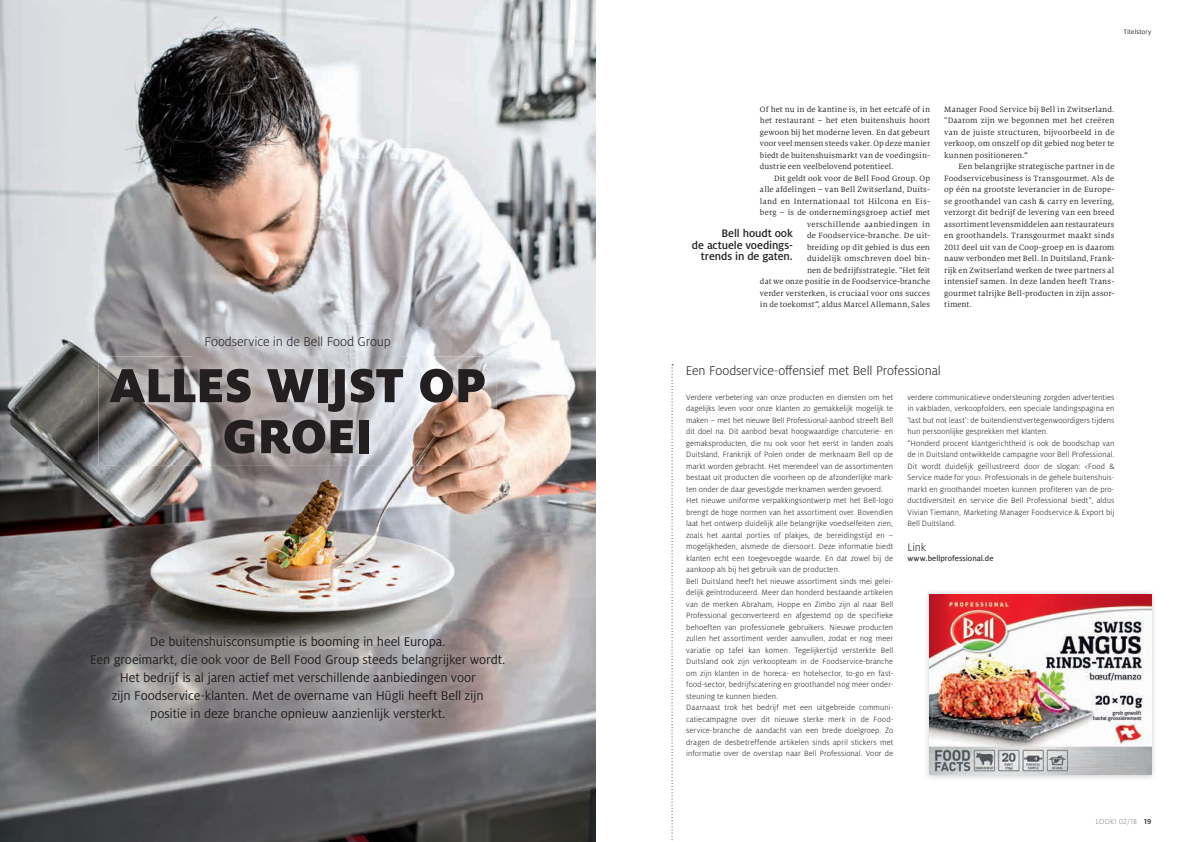
<style>
.page{position:relative;width:1191px;height:842px;background:#fff}
.page>*{position:absolute;margin:0;border:0;box-sizing:border-box;transform-origin:0 0}
.t1{font:900 53px/51px "Milo Pro";letter-spacing:-.005em;color:#231f20;text-align:center}
.t2{font:14px/18px "Milo Pro";letter-spacing:-.01em;color:#231f20;text-align:center}
.t3{font:300 14px "Milo Pro";letter-spacing:-.005em;color:#231f20}
.t4{font:500 12px/11.5px "Milo Pro";letter-spacing:-.005em;color:#231f20;text-align:right}
.t5{font:300 12px "Milo Pro";color:#231f20}
.t6{font:300 8.5px/11.5px "Milo Pro";letter-spacing:.005em;color:#231f20}
.t7{font:8.5px/11.5px "Milo Serif Pro";letter-spacing:.015em;color:#231f20;text-align:justify}
.t8{font:8.5px "Milo Pro Text";letter-spacing:.005em;color:#231f20}
.t9{font:300 8px "Milo Pro";letter-spacing:.01em;color:#808285}
.t10{font:7px "Milo Pro";letter-spacing:.02em;color:#231f20}
.s1{font-weight:500;font-style:italic}
.s2{font-weight:500;color:#231f20}
</style>
<div class="page">
<img style="left:0;top:0;width:595px;height:842px">
<img style="left:194px;top:325px;width:208px;height:31px">
<img style="left:98px;top:356px;width:399px;height:110px">
<img style="left:79px;top:625px;width:436px;height:107px">
<img style="left:595px;top:0;width:1px;height:842px">
<img style="left:927px;top:592px;width:227px;height:186px">
<img style="left:929px;top:595px;width:222px;height:180px">
<svg style="left:671px;top:364px;width:2px;height:476px"></svg>
<h2 class="t3" style="left:205px;top:334px;width:188px">Foodservice in de Bell Food Group</h2>
<h1 class="t1" style="left:109px;top:359px;width:378px">ALLES WIJST OP<br>GROEI</h1>
<p class="t2" style="left:90px;top:633px;width:417px">De buitenshuisconsumptie is booming in heel Europa.<br>Een groeimarkt, die ook voor de Bell Food Group steeds belangrijker wordt.<br>Het bedrijf is al jaren actief met verschillende aanbiedingen voor<br>zijn Foodservice-klanten. Met de overname van Hügli heeft Bell zijn<br>positie in deze branche opnieuw aanzienlijk versterkt.</p>
<p class="t10" style="left:1123px;top:28px;width:29px">Titelstory</p>
<p class="t7" style="left:760px;top:103px;width:172px">Of het nu in de kantine is, in het eetcafé of in het restaurant – het eten buitenshuis hoort gewoon bij het moderne leven. En dat gebeurt voor veel mensen steeds vaker. Op deze manier biedt de buitenshuismarkt van de voedingsin&shy;dustrie een veelbelovend potentieel.</p>
<p class="t7" style="left:760px;top:172px;width:172px;text-align:right">Dit geldt ook voor de Bell Food Group. Op alle afdelingen – van Bell Zwitserland, Duits&shy;land en Internationaal tot Hilcona en Eis&shy;berg – is de ondernemingsgroep actief met verschillende aanbiedingen in<br>de Foodservice-branche. De uit-<br>breiding op dit gebied is dus een<br>duidelijk omschreven doel bin-<br>nen de bedrijfsstrategie. “Het feit<br>dat we onze positie in de Foodservice-branche verder versterken, is cruciaal voor ons succes in de toekomst<span class="s1">“</span>, aldus Marcel Allemann, Sales</p>
<h3 class="t4" style="left:692px;top:228px;width:102px">Bell houdt ook<br>de actuele voedings&shy;trends in de gaten.</h3>
<p class="t7" style="left:944px;top:103px;width:172px">Manager Food Service bij Bell in Zwitserland. “Daarom zijn we begonnen met het creëren van de juiste structuren, bijvoorbeeld in de verkoop, om onszelf op dit gebied nog beter te kunnen positioneren.<span class="s1">“</span></p>
<p class="t7" style="left:944px;top:161px;width:172px;text-indent:14px">Een belangrijke strategische partner in de Foodservicebusiness is Transgourmet. Als de op één na grootste leverancier in de Europe&shy;se groothandel van cash &amp; carry en levering, verzorgt dit bedrijf de levering van een breed assortiment levensmiddelen aan restaurateurs en groothandels. Transgourmet maakt sinds 2011 deel uit van de Coop-groep en is daarom nauw verbonden met Bell. In Duitsland, Frank&shy;rijk en Zwitserland werken de twee partners al intensief samen. In deze landen heeft Trans&shy;gourmet talrijke Bell-producten in zijn assor&shy;timent.</p>
<h2 class="t3" style="left:686px;top:363px;width:257px">Een Foodservice-offensief met Bell Professional</h2>
<p class="t6" style="left:907px;top:392px;width:208px">verdere communicatieve ondersteuning zorgden advertenties in vakbladen, verkoopfolders, een speciale landingspagina en ‘last but not least’: de buitendienstvertegenwoordigers tijdens hun persoonlijke gesprekken met klanten.<br>“Honderd procent klantgerichtheid is ook de boodschap van de in Duitsland ontwikkelde campagne voor Bell Professional.<br>Dit wordt duidelijk geïllustreerd door de slogan: &lt;Food &amp; Service made for you&gt;. Professionals in de gehele buitenshuis&shy;markt en groothandel moeten kunnen profiteren van de pro&shy;ductdiversiteit en service die Bell Professional biedt“, aldus Vivian Tiemann, Marketing Manager Foodservice &amp; Export bij Bell Duitsland.</p>
<h3 class="t5" style="left:907px;top:540px;width:20px">Link</h3>
<p class="t8" style="left:907px;top:554px;width:88px">www.bellprofessional.de</p>
<p class="t6" style="left:686px;top:392px;width:208px">Verdere verbetering van onze producten en diensten om het dagelijks leven voor onze klanten zo gemakkelijk mogelijk te maken – met het nieuwe Bell Professional-aanbod streeft Bell dit doel na. Dit aanbod bevat hoogwaardige charcuterie- en gemaksproducten, die nu ook voor het eerst in landen zoals Duitsland, Frankrijk of Polen onder de merknaam Bell op de markt worden gebracht. Het merendeel van de assortimenten bestaat uit producten die voorheen op de afzonderlijke mark&shy;ten onder de daar gevestigde merknamen werden gevoerd.<br>Het nieuwe uniforme verpakkingsontwerp met het Bell-logo brengt de hoge normen van het assortiment over. Bovendien laat het ontwerp duidelijk alle belangrijke voedselfeiten zien, zoals het aantal porties of plakjes, de bereidingstijd en – mogelijkheden, alsmede de diersoort. Deze informatie biedt klanten echt een toegevoegde waarde. En dat zowel bij de aankoop als bij het gebruik van de producten.<br>Bell Duitsland heeft het nieuwe assortiment sinds mei gelei&shy;delijk geïntroduceerd. Meer dan honderd bestaande artikelen van de merken Abraham, Hoppe en Zimbo zijn al naar Bell Professional geconverteerd en afgestemd op de specifieke behoeften van professionele gebruikers. Nieuwe producten zullen het assortiment verder aanvullen, zodat er nog meer variatie op tafel kan komen. Tegelijkertijd versterkte Bell Duitsland ook zijn verkoopteam in de Foodservice-branche om zijn klanten in de horeca- en hotelsector, to-go en fast&shy;food-sector, bedrijfscatering en groothandel nog meer onder&shy;steuning te kunnen bieden.<br>Daarnaast trok het bedrijf met een uitgebreide communi&shy;catiecampagne over dit nieuwe sterke merk in de Food&shy;service-branche de aandacht van een brede doelgroep. Zo dragen de desbetreffende artikelen sinds april stickers met informatie over de overstap naar Bell Professional. Voor de</p>
<p class="t9" style="left:1095px;top:817px;width:57px">LOOK! 02/18 <span class="s2">19</span></p>
</div>
